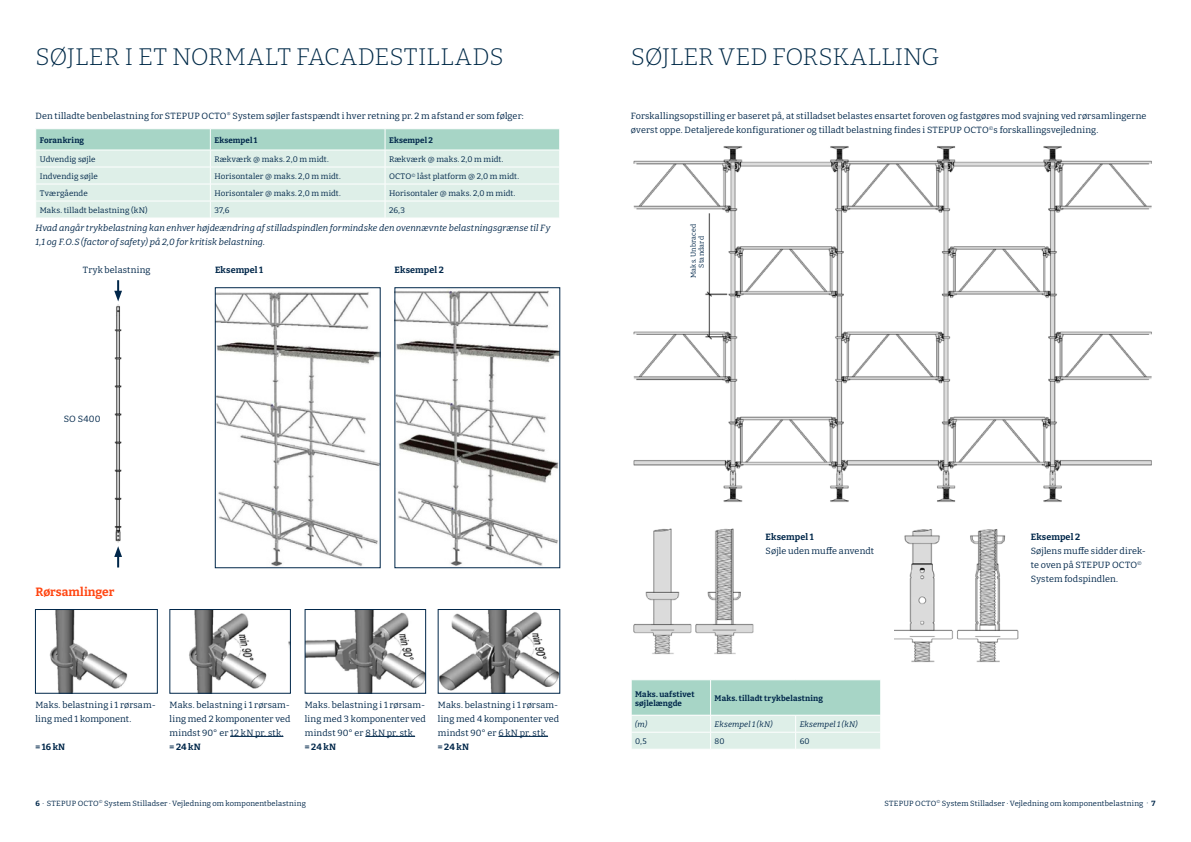
<style>
.page{position:relative;width:1191px;height:842px;background:#fff}
.page>*{position:absolute;margin:0;border:0;box-sizing:border-box;transform-origin:0 0}
.Overskrift{font:300 24px "Bitter";letter-spacing:.005em;color:#002a48}
.Rubrik_Niveau_3{font:700 12px "Bitter";color:#ff4612}
.Brødtekst{font:9px/14px "Bitter";letter-spacing:.015em;color:#00274a}
.Brødtekst-2{font:italic 9px/14px "Bitter";letter-spacing:.005em;color:#00274a}
.Rubrik_niveau_4{font:700 9px "Bitter";letter-spacing:.01em;color:#00274a}
.Brødtekst-3{font:700 9px "Bitter";letter-spacing:.02em;color:#00274a}
.Product_code{font:9px "Bitter";letter-spacing:.025em;color:#00274a}
.Brødtekst-4{font:8px "Bitter";letter-spacing:.02em;color:#00274a}
.Brødtekst-5{font:700 8px/9px "Bitter";letter-spacing:.015em;color:#00274a}
.Brødtekst-6{font:italic 8px "Bitter";letter-spacing:.015em;color:#00274a}
.t1{font:7.5px "Bitter";letter-spacing:.02em;color:#00274a}
.Brødtekst-7{font:7px "Bitter";letter-spacing:.02em;color:#00274a}
.s1{font-weight:700}
</style>
<div class="page">
<img style="left:114px;top:304px;width:8px;height:238px">
<img style="left:396px;top:289px;width:162px;height:277px">
<img style="left:217px;top:292px;width:161px;height:274px">
<div style="left:215px;top:287px;width:165px;height:281px;border:1px solid #00274a"></div>
<img style="left:49px;top:611px;width:79px;height:80px">
<div style="left:35px;top:609px;width:123px;height:84px;border:1px solid #00274a"></div>
<img style="left:440px;top:611px;width:118px;height:80px">
<div style="left:438px;top:609px;width:122px;height:84px;border:1px solid #00274a"></div>
<img style="left:307px;top:611px;width:117px;height:80px">
<div style="left:305px;top:609px;width:121px;height:84px;border:1px solid #00274a"></div>
<img style="left:189px;top:611px;width:100px;height:80px">
<div style="left:170px;top:609px;width:121px;height:84px;border:1px solid #00274a"></div>
<hr style="left:230px;top:736px;width:53px;height:1px;background:#00274a">
<hr style="left:365px;top:736px;width:50px;height:1px;background:#00274a">
<hr style="left:498px;top:736px;width:50px;height:1px;background:#00274a">
<img style="left:633px;top:146px;width:519px;height:356px">
<img style="left:633px;top:528px;width:121px;height:127px">
<img style="left:894px;top:529px;width:124px;height:133px">
<svg style="left:631px;top:680px;width:250px;height:69px;background:#c4e2d8"></svg>
<svg style="left:36px;top:129px;width:524px;height:89px;background:#d3eae1"></svg>
<svg style="left:114px;top:280px;width:8px;height:21px"></svg>
<svg style="left:114px;top:546px;width:8px;height:21px"></svg>
<div style="left:682px;top:212px;width:25px;height:79px;background:#fff"></div>
<p class="Overskrift" style="left:35px;top:41px;width:470px">SØJLER I ET NORMALT FACADESTILLADS</p>
<p class="Overskrift" style="left:631px;top:41px;width:310px">SØJLER VED FORSKALLING</p>
<p class="Brødtekst" style="left:35px;top:109px;width:490px">Den tilladte benbelastning for STEPUP OCTO<sup>®</sup> System søjler fastspændt i hver retning pr. 2 m afstand er som følger:</p>
<p class="Brødtekst-5" style="left:40px;top:136px;width:46px">Forankring</p>
<p class="Brødtekst-5" style="left:214px;top:136px;width:45px">Eksempel 1</p>
<p class="Brødtekst-5" style="left:389px;top:136px;width:46px">Eksempel 2</p>
<p class="Brødtekst-4" style="left:40px;top:154px;width:57px">Udvendig søjle</p>
<p class="Brødtekst-4" style="left:214px;top:154px;width:116px">Rækværk @ maks. 2,0 m midt.</p>
<p class="Brødtekst-4" style="left:389px;top:154px;width:116px">Rækværk @ maks. 2,0 m midt.</p>
<p class="Brødtekst-4" style="left:40px;top:171px;width:60px">Indvendig søjle</p>
<p class="Brødtekst-4" style="left:214px;top:171px;width:128px">Horisontaler @ maks. 2,0 m midt.</p>
<p class="Brødtekst-4" style="left:389px;top:171px;width:132px">OCTO<sup>©</sup> låst platform @ 2,0 m midt.</p>
<p class="Brødtekst-4" style="left:40px;top:188px;width:50px">Tværgående</p>
<p class="Brødtekst-4" style="left:214px;top:188px;width:128px">Horisontaler @ maks. 2,0 m midt.</p>
<p class="Brødtekst-4" style="left:389px;top:188px;width:128px">Horisontaler @ maks. 2,0 m midt.</p>
<p class="Brødtekst-4" style="left:40px;top:205px;width:109px">Maks. tilladt belastning (kN)</p>
<p class="Brødtekst-4" style="left:214px;top:205px;width:17px">37,6</p>
<p class="Brødtekst-4" style="left:389px;top:205px;width:18px">26,3</p>
<p class="Brødtekst-2" style="left:35px;top:221px;width:516px">Hvad angår trykbelastning kan enhver højdeændring af stilladspindlen formindske den ovennævnte belastningsgrænse til Fy<br>1,1 og F.O.S (factor of safety) på 2,0 for kritisk belastning.</p>
<p class="Brødtekst" style="left:83px;top:263px;width:69px">Tryk belastning</p>
<p class="Rubrik_niveau_4" style="left:215px;top:265px;width:50px">Eksempel 1</p>
<p class="Rubrik_niveau_4" style="left:394px;top:265px;width:51px">Eksempel 2</p>
<p class="Product_code" style="left:64px;top:413px;width:38px">SO S400</p>
<p class="Rubrik_Niveau_3" style="left:35px;top:584px;width:81px">Rørsamlinger</p>
<p class="Brødtekst" style="left:35px;top:697px;width:122px">Maks. belastning i 1 rørsam&shy;ling med 1 komponent.</p>
<p class="Brødtekst-3" style="left:35px;top:741px;width:31px">= 16 kN</p>
<p class="Brødtekst" style="left:170px;top:697px;width:122px;text-align:justify">Maks. belastning i 1 rørsam&shy;ling med 2 komponenter ved mindst 90° er 12 kN pr. stk.</p>
<p class="Brødtekst-3" style="left:170px;top:741px;width:33px">= 24 kN</p>
<p class="Brødtekst" style="left:305px;top:697px;width:123px;text-align:justify">Maks. belastning i 1 rørsam&shy;ling med 3 komponenter ved mindst 90° er 8 kN pr. stk.</p>
<p class="Brødtekst-3" style="left:305px;top:741px;width:33px">= 24 kN</p>
<p class="Brødtekst" style="left:438px;top:697px;width:123px;text-align:justify">Maks. belastning i 1 rørsam&shy;ling med 4 komponenter ved mindst 90° er 6 kN pr. stk.</p>
<p class="Brødtekst-3" style="left:438px;top:741px;width:33px">= 24 kN</p>
<p class="Brødtekst" style="left:631px;top:109px;width:517px">Forskallingsopstilling er baseret på, at stilladset belastes ensartet foroven og fastgøres mod svajning ved rørsamlingerne øverst oppe. Detaljerede konfigurationer og tilladt belastning findes i STEPUP OCTO<sup>©</sup>s forskallingsvejledning.</p>
<p class="Brødtekst-7" style="left:689px;top:278px;width:56px;rotate:-90deg">Maks. Unbraced</p>
<p class="Brødtekst-7" style="left:697px;top:268px;width:33px;rotate:-90deg">Standard</p>
<p class="Rubrik_niveau_4" style="left:765px;top:531px;width:50px">Eksempel 1</p>
<p class="Brødtekst" style="left:765px;top:543px;width:110px">Søjle uden muffe anvendt</p>
<p class="Brødtekst-5" style="left:635px;top:689px;width:61px">Maks. uafstivet søjlelængde</p>
<p class="Brødtekst-5" style="left:714px;top:694px;width:110px">Maks. tilladt trykbelastning</p>
<p class="Brødtekst-6" style="left:635px;top:720px;width:13px">(m)</p>
<p class="Brødtekst-6" style="left:714px;top:720px;width:59px">Eksempel 1 (kN)</p>
<p class="Brødtekst-6" style="left:799px;top:720px;width:59px">Eksempel 1 (kN)</p>
<p class="Brødtekst-4" style="left:635px;top:737px;width:13px">0,5</p>
<p class="Brødtekst-4" style="left:714px;top:737px;width:12px">80</p>
<p class="Brødtekst-4" style="left:799px;top:737px;width:11px">60</p>
<p class="Rubrik_niveau_4" style="left:1030px;top:531px;width:51px">Eksempel 2</p>
<p class="Brødtekst" style="left:1030px;top:543px;width:117px">Søjlens muffe sidder direk&shy;te oven på STEPUP OCTO<sup>©<br></sup>System fodspindlen.</p>
<p class="t1" style="left:35px;top:798px;width:272px"><span class="s1">6</span> · STEPUP OCTO<sup>©</sup> System Stilladser · Vejledning om komponentbelastning</p>
<p class="t1" style="left:884px;top:798px;width:272px">STEPUP OCTO<sup>©</sup> System Stilladser · Vejledning om komponentbelastning · <span class="s1">7</span></p>
</div>
